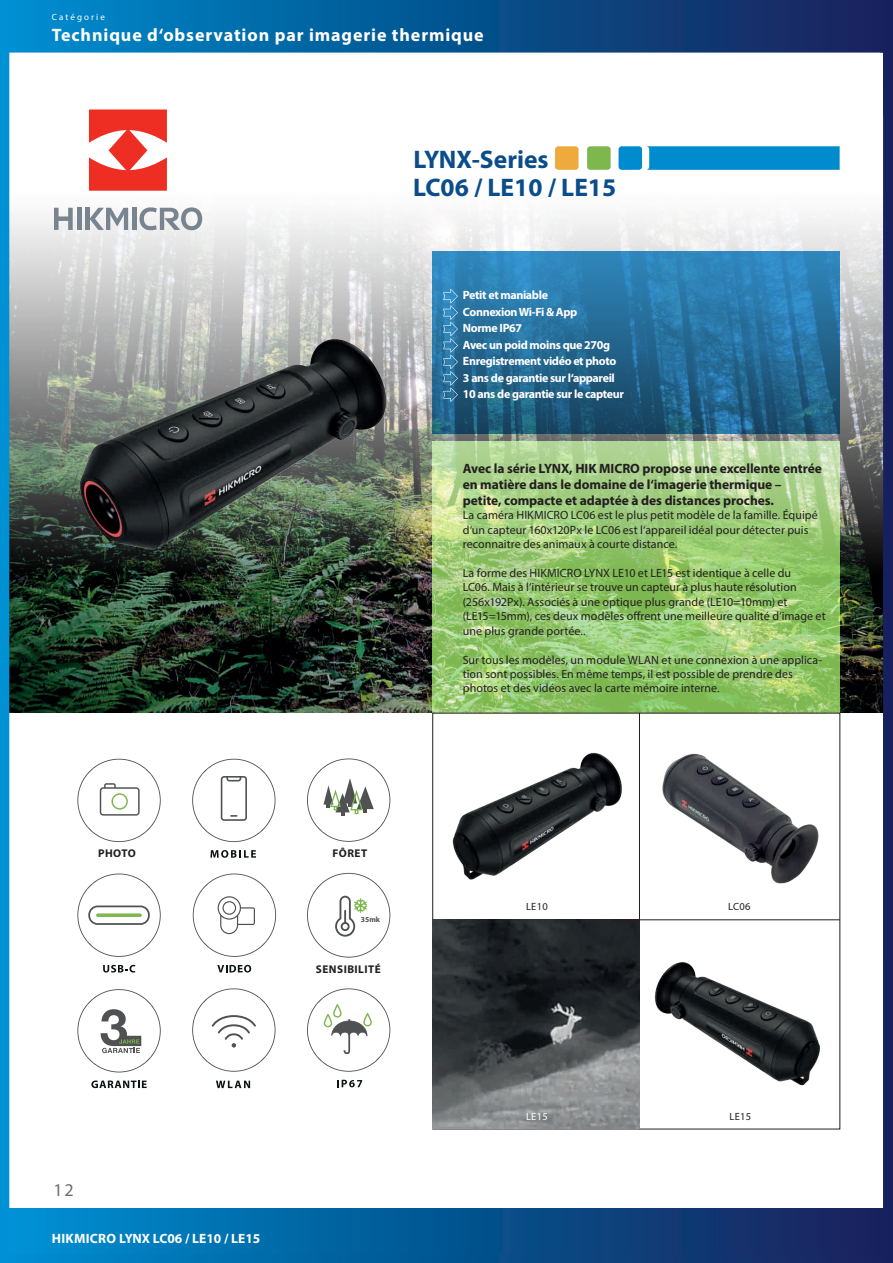
<style>
.page{position:relative;width:893px;height:1263px;background:#fff}
.page>*{position:absolute;margin:0;border:0;box-sizing:border-box;transform-origin:0 0}
.t1{font:700 25.5px "Myriad Pro";color:#0a4d8a}
.t2{font:700 18px "Myriad Pro";letter-spacing:.05em;color:#fff}
.t3{font:18px "Myriad Pro";color:#6d6e71}
.t4{font:700 13.5px/16.2px "Myriad Pro";letter-spacing:-.005em;color:#231f20}
.t5{font:700 13.5px "Myriad Pro";color:#fff}
.t6{font:12px/14.4px "Myriad Pro";letter-spacing:.005em;color:#231f20}
.t7{font:700 12px/16.5px "Myriad Pro";letter-spacing:-.03em;color:#fff}
.t8{font:700 11.25px "Myriad Pro";letter-spacing:.04em;color:#231f20}
.t9{font:10.5px "Myriad Pro";letter-spacing:.025em;color:#231f20}
.t10{font:10.5px "Myriad Pro";color:#fff}
.t11{font:9px "Myriad Pro";letter-spacing:.23em;color:#fff}
.t12{font:700 7.65px "Myriad Pro";color:#4f5153}
.s1{font-size:7.8px}
</style>
<div class="page">
<img style="left:0;top:0;width:880px;height:1263px">
<svg style="left:54px;top:208px;width:19px;height:22px"></svg>
<div style="left:77px;top:208px;width:5px;height:22px;background:#78848f"></div>
<hr style="left:86px;top:208px;width:4px;height:22px;background:#78848f">
<div style="left:132px;top:208px;width:5px;height:22px;background:#78848f"></div>
<svg style="left:139px;top:207px;width:63px;height:23px"></svg>
<svg style="left:90px;top:208px;width:38px;height:22px"></svg>
<svg style="left:89px;top:109px;width:78px;height:82px"></svg>
<img style="left:74px;top:293px;width:318px;height:302px">
<svg style="left:443px;top:289px;width:15px;height:113px;background:#4187b2"></svg>
<svg style="left:307px;top:758px;width:83px;height:84px"></svg>
<svg style="left:337px;top:1080px;width:25px;height:7px"></svg>
<svg style="left:307px;top:988px;width:83px;height:84px"></svg>
<svg style="left:103px;top:965px;width:32px;height:7px"></svg>
<svg style="left:77px;top:873px;width:84px;height:84px"></svg>
<svg style="left:96px;top:913px;width:46px;height:4px"></svg>
<svg style="left:307px;top:873px;width:83px;height:84px"></svg>
<svg style="left:192px;top:988px;width:84px;height:84px"></svg>
<svg style="left:216px;top:1081px;width:34px;height:7px"></svg>
<svg style="left:91px;top:1080px;width:56px;height:8px"></svg>
<svg style="left:77px;top:989px;width:84px;height:83px"></svg>
<svg style="left:77px;top:759px;width:84px;height:83px"></svg>
<svg style="left:193px;top:873px;width:83px;height:84px"></svg>
<svg style="left:217px;top:965px;width:34px;height:7px"></svg>
<svg style="left:192px;top:759px;width:84px;height:83px"></svg>
<svg style="left:210px;top:850px;width:46px;height:8px"></svg>
<div style="left:451px;top:722px;width:178px;height:158px;background:#fff"></div>
<img style="left:452px;top:752px;width:170px;height:128px">
<img style="left:644px;top:736px;width:185px;height:175px">
<svg style="left:650px;top:934px;width:178px;height:185px"></svg>
<hr style="left:431px;top:920px;width:409px;height:2px;background:#fff">
<hr style="left:637px;top:714px;width:2px;height:422px;background:#fff">
<hr style="left:639px;top:713px;width:1px;height:416px;background:#231f20">
<hr style="left:433px;top:919px;width:407px;height:1px;background:#231f20">
<img style="left:433px;top:919px;width:206px;height:210px">
<svg style="left:880px;top:0;width:13px;height:1263px;background:#3b4272"></svg>
<p class="t11" style="left:52px;top:11px;width:55px">Catégorie</p>
<p class="t11" style="left:52px;top:11px;width:6px">K</p>
<p class="t11" style="left:70px;top:11px;width:6px">e</p>
<h2 class="t2" style="left:52px;top:23px;width:296px">Wärmebild-Beobachtungstechnik</h2>
<h2 class="t2" style="left:52px;top:23px;width:433px">Technique d‘observation par imagerie thermique</h2>
<h1 class="t1" style="left:413px;top:142px;width:137px">LYNX-Series</h1>
<h1 class="t1" style="left:413px;top:171px;width:204px">LC06 / LE10 / LE15</h1>
<p class="t7" style="left:463px;top:287px;width:163px">Petit et maniable<br>Connexion Wi-Fi &amp; App<br>Norme IP67<br>Avec un poid moins que 270g<br>Enregistrement vidéo et photo<br>3 ans de garantie sur l‘appareil<br>10 ans de garantie sur le capteur</p>
<p class="t8" style="left:98px;top:846px;width:39px">PHOTO</p>
<p class="t8" style="left:333px;top:846px;width:36px">FÔRET</p>
<p class="t12" style="left:361px;top:914px;width:21px">35m<span class="s1">k</span></p>
<p class="t8" style="left:316px;top:962px;width:66px">SENSIBILITÉ</p>
<h2 class="t3" style="left:53px;top:1179px;width:22px">12</h2>
<p class="t5" style="left:52px;top:1229px;width:210px">HIKMICRO LYNX LC06 / LE10 / LE15</p>
<p class="t4" style="left:463px;top:460px;width:361px">Avec la série LYNX, HIK MICRO propose une excellente entrée en matière dans le domaine de l‘imagerie thermique – petite, compacte et adaptée à des distances proches.</p>
<p class="t6" style="left:463px;top:508px;width:357px">La caméra HIKMICRO LC06 est le plus petit modèle de la famille. Équipé d‘un capteur 160x120Px le LC06 est l‘appareil idéal pour détecter puis reconnaitre des animaux à courte distance.</p>
<p class="t6" style="left:463px;top:566px;width:364px">La forme des HIKMICRO LYNX LE10 et LE15 est identique à celle du<br>LC06. Mais à l‘intérieur se trouve un capteur à plus haute résolution (256x192Px). Associés à une optique plus grande (LE10=10mm) et (LE15=15mm), ces deux modèles offrent une meilleure qualité d‘image et une plus grande portée..</p>
<p class="t6" style="left:463px;top:652px;width:361px">Sur tous les modèles, un module WLAN et une connexion à une applica&shy;tion sont possibles. En même temps, il est possible de prendre des photos et des vidéos avec la carte mémoire interne.</p>
<p class="t9" style="left:526px;top:900px;width:23px">LE10</p>
<p class="t9" style="left:728px;top:900px;width:24px">LC06</p>
<p class="t10" style="left:526px;top:1109px;width:23px">LE15</p>
<p class="t9" style="left:730px;top:1109px;width:23px">LE15</p>
</div>
